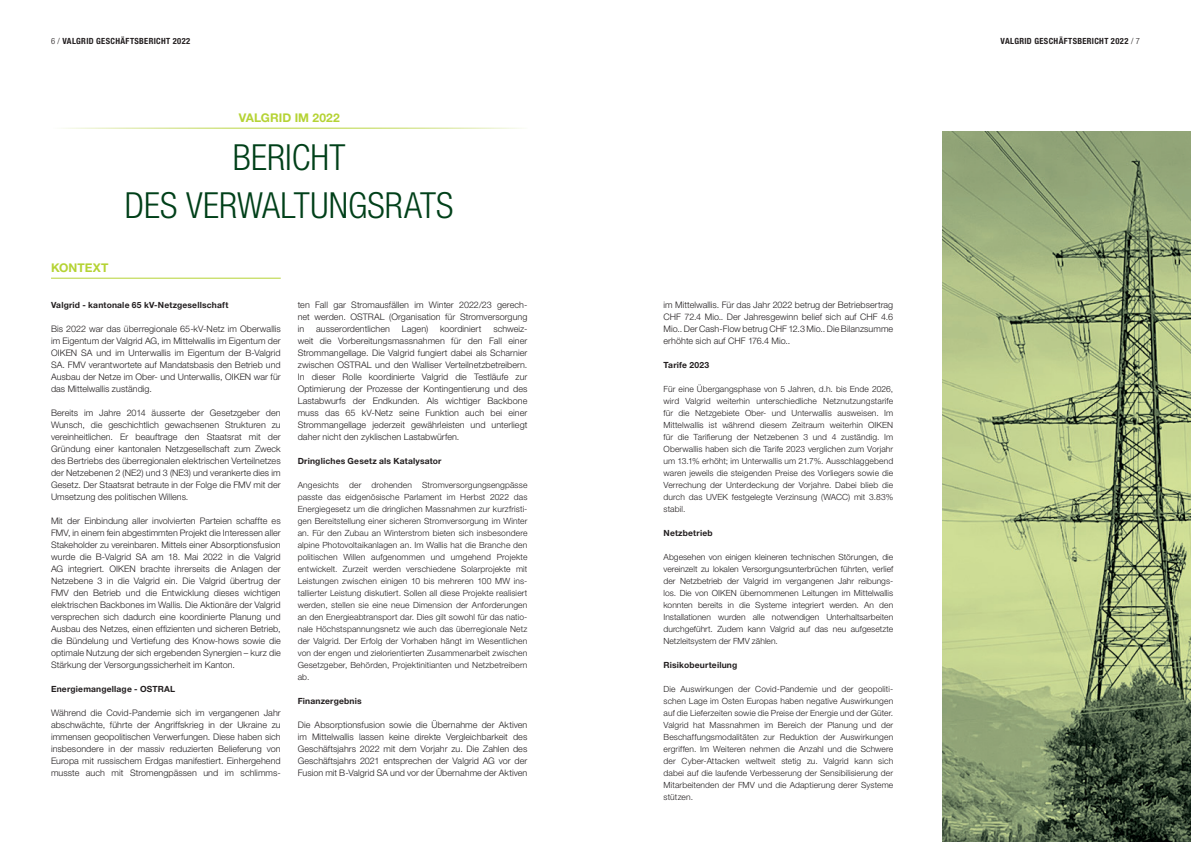
<style>
.page{position:relative;width:1191px;height:842px;background:#fff}
.page>*{position:absolute;margin:0;border:0;box-sizing:border-box;transform-origin:0 0}
.t1{font:300 condensed 36px/48px "Helvetica Neue LT Std";letter-spacing:.005em;color:#004019;text-align:center}
.t2{font:700 12px "Helvetica Neue LT Std";letter-spacing:.005em;color:#b5d334}
.t3{font:300 9px/12px "Helvetica Neue LT Std";letter-spacing:.005em;color:#231f20;text-align:justify}
.t4{font:300 8.5px/12px "Helvetica Neue LT Std";letter-spacing:.01em;color:#231f20;text-align:justify}
.t5{font:700 8.5px "Helvetica Neue LT Std";letter-spacing:.02em;color:#231f20}
.t6{font:700 condensed 8.5px "Helvetica Neue LT Std";letter-spacing:.04em;color:#231f20}
.s1{font-weight:300}
</style>
<div class="page">
<hr style="left:51px;top:278px;width:230px;height:1px;background:#b5d334">
<img style="left:943px;top:131px;width:248px;height:711px">
<p class="t6" style="left:51px;top:35px;width:141px"><span class="s1">6 /</span> VALGRID GESCHÄFTSBERICHT 2022</p>
<p class="t6" style="left:1000px;top:35px;width:141px">VALGRID GESCHÄFTSBERICHT 2022 <span class="s1">/ 7</span></p>
<h2 class="t2" style="left:239px;top:110px;width:103px">VALGRID IM 2022</h2>
<h1 class="t1" style="left:125px;top:133px;width:330px">BERICHT<br>DES VERWALTUNGSRATS</h1>
<h2 class="t2" style="left:51px;top:260px;width:59px">KONTEXT</h2>
<p class="t5" style="left:51px;top:300px;width:179px">Valgrid - kantonale 65 kV-Netzgesellschaft</p>
<p class="t3" style="left:51px;top:323px;width:231px">Bis 2022 war das überregionale 65-kV-Netz im Oberwallis im Eigentum der Valgrid AG, im Mittelwallis im Eigentum der OIKEN SA und im Unterwallis im Eigentum der B-Valgrid SA. FMV verantwortete auf Mandatsbasis den Betrieb und Ausbau der Netze im Ober- und Unterwallis, OIKEN war für das Mittelwallis zuständig.</p>
<p class="t3" style="left:51px;top:407px;width:231px">Bereits im Jahre 2014 äusserte der Gesetzgeber den Wunsch, die geschichtlich gewachsenen Strukturen zu vereinheitlichen. Er beauftrage den Staatsrat mit der Gründung einer kantonalen Netzgesellschaft zum Zweck des Bertriebs des überregionalen elektrischen Verteilnetzes der Netzebenen 2 (NE2) und 3 (NE3) und verankerte dies im Gesetz. Der Staatsrat betraute in der Folge die FMV mit der Umsetzung des politischen Willens.</p>
<p class="t3" style="left:51px;top:515px;width:231px">Mit der Einbindung aller involvierten Parteien schaffte es FMV, in einem fein abgestimmten Projekt die Interessen aller Stakeholder zu vereinbaren. Mittels einer Absorptionsfusion wurde die B-Valgrid SA am 18. Mai 2022 in die Valgrid AG integriert. OIKEN brachte ihrerseits die Anlagen der Netzebene 3 in die Valgrid ein. Die Valgrid übertrug der FMV den Betrieb und die Entwicklung dieses wichtigen elektrischen Backbones im Wallis. Die Aktionäre der Valgrid versprechen sich dadurch eine koordinierte Planung und Ausbau des Netzes, einen effizienten und sicheren Betrieb, die Bündelung und Vertiefung des Know-hows sowie die optimale Nutzung der sich ergebenden Synergien – kurz die Stärkung der Versorgungssicherheit im Kanton.</p>
<p class="t5" style="left:51px;top:684px;width:126px">Energiemangellage - OSTRAL</p>
<p class="t3" style="left:51px;top:707px;width:231px">Während die Covid-Pandemie sich im vergangenen Jahr abschwächte, führte der Angriffskrieg in der Ukraine zu immensen geopolitischen Verwerfungen. Diese haben sich insbesondere in der massiv reduzierten Belieferung von Europa mit russischem Erdgas manifestiert. Einhergehend musste auch mit Stromengpässen und im schlimms-</p>
<p class="t3" style="left:298px;top:299px;width:231px">ten Fall gar Stromausfällen im Winter 2022/23 gerech&shy;net werden. OSTRAL (Organisation für Stromversorgung in</p>
<p class="t3" style="left:316px;top:323px;width:75px">ausserordentlichen</p>
<p class="t3" style="left:402px;top:323px;width:28px">Lagen)</p>
<p class="t3" style="left:440px;top:323px;width:43px">koordiniert</p>
<p class="t3" style="left:298px;top:323px;width:231px;text-indent:196px">schweiz&shy;weit die Vorbereitungsmassnahmen für den Fall einer Strommangellage. Die Valgrid fungiert dabei als Scharnier zwischen OSTRAL und den Walliser Verteilnetzbetreibern.<br>In dieser Rolle koordinierte Valgrid die Testläufe zur Optimierung der Prozesse der Kontingentierung und des Lastabwurfs der Endkunden. Als wichtiger Backbone muss das 65 kV-Netz seine Funktion auch bei einer Strommangellage jederzeit gewährleisten und unterliegt daher nicht den zyklischen Lastabwürfen.</p>
<p class="t5" style="left:298px;top:456px;width:145px">Dringliches Gesetz als Katalysator</p>
<p class="t4" style="left:298px;top:479px;width:231px">Angesichts der drohenden Stromversorgungsengpässe passte das eidgenösische Parlament im Herbst 2022 das Energiegesetz um die dringlichen Massnahmen zur kurzfristi&shy;gen Bereitstellung einer sicheren Stromversorgung im Winter an. Für den Zubau an Winterstrom bieten sich insbesondere alpine Photovoltaikanlagen an. Im Wallis hat die Branche den politischen Willen aufgenommen und umgehend Projekte entwickelt. Zurzeit werden verschiedene Solarprojekte mit Leistungen zwischen einigen 10 bis mehreren 100 MW ins&shy;tallierter Leistung diskutiert. Sollen all diese Projekte realisiert werden, stellen sie eine neue Dimension der Anforderungen an den Energieabtransport dar. Dies gilt sowohl für das natio&shy;nale Höchstspannungsnetz wie auch das überregionale Netz der Valgrid. Der Erfolg der Vorhaben hängt im Wesentlichen von der engen und zielorientierten Zusammenarbeit zwischen Gesetzgeber, Behörden, Projektinitianten und Netzbetreibern ab.</p>
<p class="t5" style="left:298px;top:696px;width:66px">Finanzergebnis</p>
<p class="t3" style="left:298px;top:719px;width:231px">Die Absorptionsfusion sowie die Übernahme der Aktiven im Mittelwallis lassen keine direkte Vergleichbarkeit des Geschäftsjahrs 2022 mit dem Vorjahr zu. Die Zahlen des Geschäftsjahrs 2021 entsprechen der Valgrid AG vor der Fusion mit B-Valgrid SA und vor der Übernahme der Aktiven</p>
<p class="t3" style="left:663px;top:299px;width:231px">im Mittelwallis. Für das Jahr 2022 betrug der Betriebsertrag CHF 72.4 Mio.. Der Jahresgewinn belief sich auf CHF 4.6<br>Mio.. Der Cash-Flow betrug CHF 12.3 Mio.. Die Bilanzsumme erhöhte sich auf CHF 176.4 Mio..</p>
<p class="t5" style="left:663px;top:360px;width:47px">Tarife 2023</p>
<p class="t4" style="left:663px;top:383px;width:231px">Für eine Übergangsphase von 5 Jahren, d.h. bis Ende 2026, wird Valgrid weiterhin unterschiedliche Netznutzungstarife für die Netzgebiete Ober- und Unterwallis ausweisen. Im Mittelwallis ist während diesem Zeitraum weiterhin OIKEN für die Tarifierung der Netzebenen 3 und 4 zuständig. Im Oberwallis haben sich die Tarife 2023 verglichen zum Vorjahr um 13.1% erhöht; im Unterwallis um 21.7%. Ausschlaggebend waren jeweils die steigenden Preise des Vorliegers sowie die Verrechung der Unterdeckung der Vorjahre. Dabei blieb die durch das UVEK festgelegte Verzinsung (WACC) mit 3.83% stabil.</p>
<p class="t5" style="left:663px;top:528px;width:51px">Netzbetrieb</p>
<p class="t4" style="left:663px;top:551px;width:231px">Abgesehen von einigen kleineren technischen Störungen, die vereinzelt zu lokalen Versorgungsunterbrüchen führten, verlief der Netzbetrieb der Valgrid im vergangenen Jahr reibungs&shy;los. Die von OIKEN übernommenen Leitungen im Mittelwallis konnten bereits in die Systeme integriert werden. An den Installationen wurden alle notwendigen Unterhaltsarbeiten durchgeführt. Zudem kann Valgrid auf das neu aufgesetzte Netzleitsystem der FMV zählen.</p>
<p class="t5" style="left:663px;top:660px;width:75px">Risikobeurteilung</p>
<p class="t4" style="left:663px;top:683px;width:231px">Die Auswirkungen der Covid-Pandemie und der geopoliti&shy;schen Lage im Osten Europas haben negative Auswirkungen auf die Lieferzeiten sowie die Preise der Energie und der Güter.<br>Valgrid hat Massnahmen im Bereich der Planung und der Beschaffungsmodalitäten zur Reduktion der Auswirkungen ergriffen. Im Weiteren nehmen die Anzahl und die Schwere der Cyber-Attacken weltweit stetig zu. Valgrid kann sich dabei auf die laufende Verbesserung der Sensibilisierung der Mitarbeitenden der FMV und die Adaptierung derer Systeme stützen.</p>
</div>
